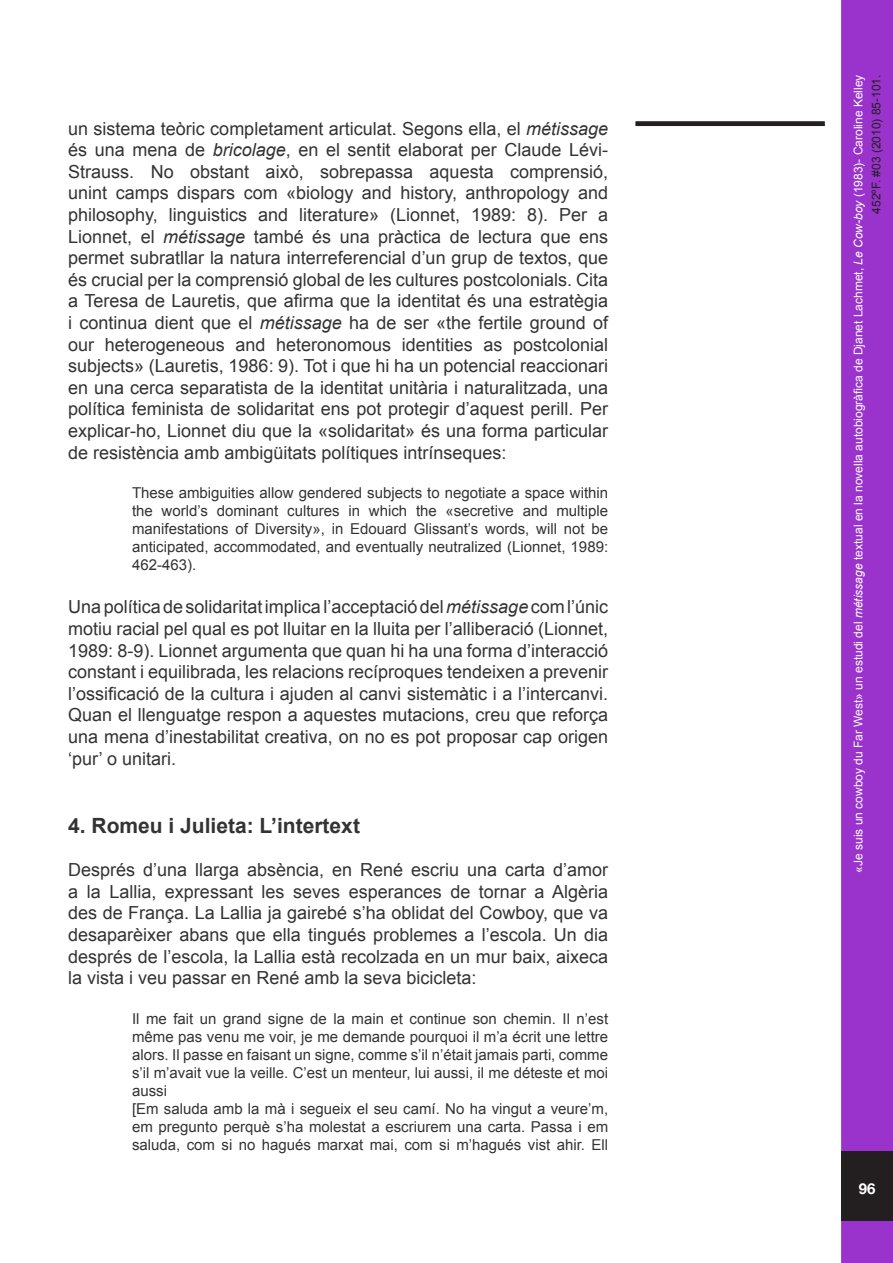
<style>
.page{position:relative;width:893px;height:1263px;background:#fff}
.page>*{position:absolute;margin:0;border:0;box-sizing:border-box;transform-origin:0 0}
.t1{font:700 21px "Arial";color:#333}
.t2{font:18px/21.6px "Arial";color:#333;text-align:justify}
.t3{font:15px/18px "Arial";color:#333;text-align:justify}
.t4{font:700 15px "Helvetica Neue";color:#fff}
.t5{font:12px/18px "Arial";color:#fff;text-align:right}
.s1{font-style:italic}
.s2{color:#231f20}
</style>
<div class="page">
<div style="left:841px;top:0;width:52px;height:1263px;background:#93c;border:3px solid #93c"></div>
<div style="left:841px;top:1151px;width:52px;height:70px;background:#231f20"></div>
<div style="left:636px;top:121px;width:189px;height:5px;background:#231f20"></div>
<p class="t2" style="left:68px;top:118px;width:541px">un sistema teòric completament articulat. Segons ella, el <span class="s1">métissage </span>és una mena de <span class="s1">bricolage</span>, en el sentit elaborat per Claude Lévi-Strauss. No obstant això, sobrepassa aquesta comprensió, unint camps dispars com «biology and history, anthropology and philosophy, linguistics and literature» (Lionnet, 1989: 8). Per a Lionnet, el <span class="s1">métissage</span> també és una pràctica de lectura que ens permet subratllar la natura interreferencial d’un grup de textos, que és crucial per la comprensió global de les cultures postcolonials. Cita a Teresa de Lauretis, que afirma que la identitat és una estratègia i continua dient que el <span class="s1">métissage</span> ha de ser «the fertile ground of our heterogeneous and heteronomous identities as postcolonial subjects» (Lauretis, 1986: 9). Tot i que hi ha un potencial reaccionari en una cerca separatista de la identitat unitària i naturalitzada, una política feminista de solidaritat ens pot protegir d’aquest perill. Per explicar-ho, Lionnet diu que la «solidaritat» és una forma particular de resistència amb ambigüitats polítiques intrínseques:</p>
<p class="t3" style="left:132px;top:484px;width:478px">These ambiguities allow gendered subjects to negotiate a space within the world’s dominant cultures in which the «secretive and multiple manifestations of Diversity», in Edouard Glissant’s words, will not be anticipated, accommodated, and eventually neutralized (Lionnet, 1989:<br>462-463).</p>
<p class="t2" style="left:68px;top:596px;width:541px">Una política de solidaritat implica l’acceptació del <span class="s1">métissage</span> com l’únic motiu racial pel qual es pot lluitar en la lluita per l’alliberació (Lionnet, 1989: 8-9). Lionnet argumenta que quan hi ha una forma d’interacció constant i equilibrada, les relacions recíproques tendeixen a prevenir l’ossificació de la cultura i ajuden al canvi sistemàtic i a l’intercanvi.<br>Quan el llenguatge respon a aquestes mutacions, creu que reforça una mena d’inestabilitat creativa, on no es pot proposar cap origen ‘pur’ o unitari.</p>
<p class="t1" style="left:68px;top:812px;width:293px">4. Romeu i Julieta: L’intertext</p>
<p class="t2" style="left:68px;top:859px;width:541px">Després d’una llarga absència, en René escriu una carta d’amor a la Lallia, expressant les seves esperances de tornar a Algèria des de França. La Lallia ja gairebé s’ha oblidat del Cowboy, que va desaparèixer abans que ella tingués problemes a l’escola. Un dia després de l’escola, la Lallia està recolzada en un mur baix, aixeca la vista i veu passar en René amb la seva bicicleta:</p>
<p class="t3" style="left:132px;top:1010px;width:478px;text-align:left">Il me fait un grand signe de la main et continue son chemin. Il n’est même pas venu me voir, je me demande pourquoi il m’a écrit une lettre alors. Il passe en faisant un signe, comme s’il n’était jamais parti, comme s’il m’avait vue la veille. C’est un menteur, lui aussi, il me déteste et moi aussi<br>[Em saluda amb la mà i segueix el seu camí. No ha vingut a veure’m, em pregunto perquè s’ha molestat a escriurem una carta. Passa i em saluda, com si no hagués marxat mai, com si m’hagués vist ahir. Ell</p>
<p class="t5" style="left:849px;top:873px;width:800px;rotate:-90deg">«Je suis un cowboy du Far West» un estudi del <span class="s1">métissage</span> textual en la novella autobiogràfica de Djanet Lachmet, <span class="s1">Le Cow-boy</span> (1983)- Caroline Kelley<br><span class="s2">452ºF. #03 (2010) 85-101.</span></p>
<p class="t4" style="left:859px;top:1179px;width:18px">96</p>
</div>
